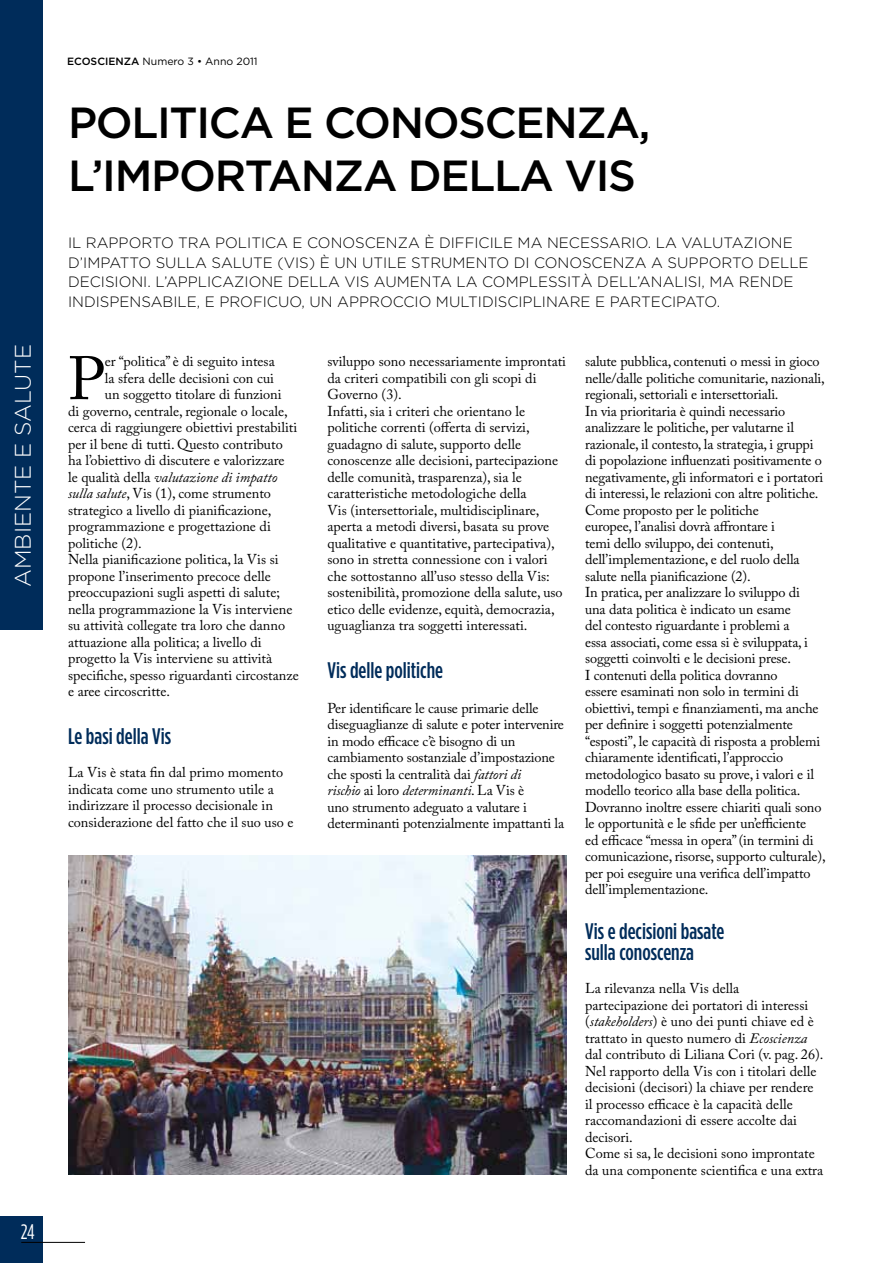
<style>
.page{position:relative;width:893px;height:1263px;background:#fff}
.page>*{position:absolute;margin:0;border:0;box-sizing:border-box;transform-origin:0 0}
.t1{font:60.6px "Adobe Caslon Pro";color:#000}
.t2{font:500 43.5px/52.5px "Gotham";letter-spacing:.09em;color:#000}
.t3{font:500 22.5px/21px "Gotham Condensed";color:#002c5a}
.t4{font:300 22.5px "Gotham";color:#fff}
.t5{font:21px "Gotham Condensed";color:#fff}
.t6{font:300 15px/19.5px "Gotham";color:#000}
.t7{font:14.25px/16.5px "Adobe Caslon Pro";color:#000}
.t8{font:italic 14.25px "Adobe Caslon Pro";color:#000}
.t9{font:10.5px "Gotham";color:#000}
.s1{font-weight:500}
.s2{font-style:normal}
.s3{font-style:italic}
</style>
<div class="page">
<div style="left:0;top:1216px;width:43px;height:47px;background:#002c5a"></div>
<hr style="left:21px;top:1242px;width:64px;height:1px;background:#000">
<div style="left:0;top:0;width:43px;height:629px;background:#002c5a"></div>
<img style="left:68px;top:855px;width:498px;height:320px">
<h3 class="t4" style="left:10px;top:587px;width:241px;rotate:-90deg">AMBIENTE E SALUTE</h3>
<h3 class="t5" style="left:21px;top:1221px;width:15px">24</h3>
<p class="t9" style="left:67px;top:55px;width:192px"><span class="s1">ECOSCIENZA</span> Numero 3 • Anno 2011</p>
<h2 class="t2" style="left:68px;top:96px;width:584px">POLITICA E CONOSCENZA,<br>L’IMPORTANZA DELLA VIS</h2>
<p class="t6" style="left:68px;top:233px;width:502px">I L RAPPORTO TRA POLITICA E CONOSCENZA È DIFFICILE MA NECE</p>
<p class="t6" style="left:68px;top:233px;width:740px;text-indent:522px">SSARIO. LA VALUTAZIONE D’IMPATTO SULLA SALUTE (VIS) È UN UTILE STRUMENTO DI CONOSCENZA A SUPPORTO DELLE DECISIONI. L’APPLICAZIONE DELLA VIS AUMENTA LA COMPLESSITÀ DELL’ANALISI, MA RENDE INDISPENSABILE, E PROFICUO, UN APPROCCIO MULTIDISCIPLINARE E PARTECIPATO.</p>
<h1 class="t1" style="left:68px;top:343px;width:38px">P</h1>
<p class="t7" style="left:105px;top:353px;width:171px">er “politica” è di seguito intesa</p>
<p class="t7" style="left:105px;top:369px;width:171px">la sfera delle decisioni con cui</p>
<p class="t7" style="left:105px;top:386px;width:178px">un soggetto titolare di funzioni</p>
<p class="t7" style="left:68px;top:402px;width:221px">di governo, centrale, regionale o locale,</p>
<p class="t7" style="left:68px;top:419px;width:231px">cerca di raggiungere obiettivi prestabiliti</p>
<p class="t7" style="left:68px;top:435px;width:216px">per il bene di tutti. Questo contributo</p>
<p class="t7" style="left:68px;top:452px;width:218px">ha l’obiettivo di discutere e valorizzare</p>
<p class="t8" style="left:68px;top:468px;width:211px"><span class="s2">le qualità della</span> valutazione di impatto</p>
<p class="t7" style="left:68px;top:485px;width:205px"><span class="s3">sulla salute</span>, Vis (1), come strumento</p>
<p class="t7" style="left:68px;top:501px;width:205px">strategico a livello di pianificazione,</p>
<p class="t7" style="left:68px;top:518px;width:204px">programmazione e progettazione di</p>
<p class="t7" style="left:68px;top:534px;width:75px">politiche (2).</p>
<p class="t7" style="left:68px;top:551px;width:212px">Nella pianificazione politica, la Vis si</p>
<p class="t7" style="left:68px;top:567px;width:204px">propone l’inserimento precoce delle</p>
<p class="t7" style="left:68px;top:584px;width:213px">preoccupazioni sugli aspetti di salute;</p>
<p class="t7" style="left:68px;top:600px;width:226px">nella programmazione la Vis interviene</p>
<p class="t7" style="left:68px;top:617px;width:219px">su attività collegate tra loro che danno</p>
<p class="t7" style="left:68px;top:633px;width:195px">attuazione alla politica; a livello di</p>
<p class="t7" style="left:68px;top:650px;width:206px">progetto la Vis interviene su attività</p>
<p class="t7" style="left:68px;top:666px;width:232px">specifiche, spesso riguardanti circostanze</p>
<p class="t7" style="left:68px;top:683px;width:103px">e aree circoscritte.</p>
<h3 class="t3" style="left:68px;top:725px;width:105px">Le basi della Vis</h3>
<p class="t7" style="left:68px;top:764px;width:227px">La Vis è stata fin dal primo momento indicata come uno strumento utile a indirizzare il processo decisionale in considerazione del fatto che il suo uso e</p>
<p class="t7" style="left:327px;top:353px;width:240px">sviluppo sono necessariamente improntati da criteri compatibili con gli scopi di Governo (3).<br>Infatti, sia i criteri che orientano le politiche correnti (offerta di servizi, guadagno di salute, supporto delle conoscenze alle decisioni, partecipazione delle comunità, trasparenza), sia le caratteristiche metodologiche della<br>Vis (intersettoriale, multidisciplinare, aperta a metodi diversi, basata su prove qualitative e quantitative, partecipativa), sono in stretta connessione con i valori che sottostanno all’uso stesso della Vis: sostenibilità, promozione della salute, uso etico delle evidenze, equità, democrazia, uguaglianza tra soggetti interessati.</p>
<h3 class="t3" style="left:327px;top:659px;width:117px">Vis delle politiche</h3>
<p class="t7" style="left:327px;top:699px;width:238px">Per identificare le cause primarie delle diseguaglianze di salute e poter intervenire in modo efficace c’è bisogno di un cambiamento sostanziale d’impostazione che sposti la centralità dai <span class="s3">fattori di<br>rischio</span> ai loro <span class="s3">determinanti</span>. La Vis è<br>uno strumento adeguato a valutare i determinanti potenzialmente impattanti la</p>
<p class="t7" style="left:585px;top:353px;width:242px">salute pubblica, contenuti o messi in gioco nelle/dalle politiche comunitarie, nazionali, regionali, settoriali e intersettoriali.<br>In via prioritaria è quindi necessario analizzare le politiche, per valutarne il razionale, il contesto, la strategia, i gruppi di popolazione influenzati positivamente o negativamente, gli informatori e i portatori di interessi, le relazioni con altre politiche.<br>Come proposto per le politiche<br>europee, l’analisi dovrà affrontare i<br>temi dello sviluppo, dei contenuti, dell’implementazione, e del ruolo della salute nella pianificazione (2).<br>In pratica, per analizzare lo sviluppo di<br>una data politica è indicato un esame<br>del contesto riguardante i problemi a<br>essa associati, come essa si è sviluppata, i soggetti coinvolti e le decisioni prese.<br>I contenuti della politica dovranno<br>essere esaminati non solo in termini di obiettivi, tempi e finanziamenti, ma anche per definire i soggetti potenzialmente “esposti”, le capacità di risposta a problemi chiaramente identificati, l’approccio metodologico basato su prove, i valori e il modello teorico alla base della politica.<br>Dovranno inoltre essere chiariti quali sono le opportunità e le sfide per un’efficiente<br>ed efficace “messa in opera” (in termini di comunicazione, risorse, supporto culturale), per poi eseguire una verifica dell’impatto dell’implementazione.</p>
<h3 class="t3" style="left:585px;top:920px;width:141px">Vis e decisioni basate sulla conoscenza</h3>
<p class="t7" style="left:585px;top:980px;width:240px">La rilevanza nella Vis della partecipazione dei portatori di interessi (<span class="s3">stakeholders</span>) è uno dei punti chiave ed è trattato in questo numero di <span class="s3">Ecoscienza </span>dal contributo di Liliana Cori (v. pag. 26).<br>Nel rapporto della Vis con i titolari delle decisioni (decisori) la chiave per rendere il processo efficace è la capacità delle raccomandazioni di essere accolte dai decisori.<br>Come si sa, le decisioni sono improntate da una componente scientifica e una extra</p>
</div>
